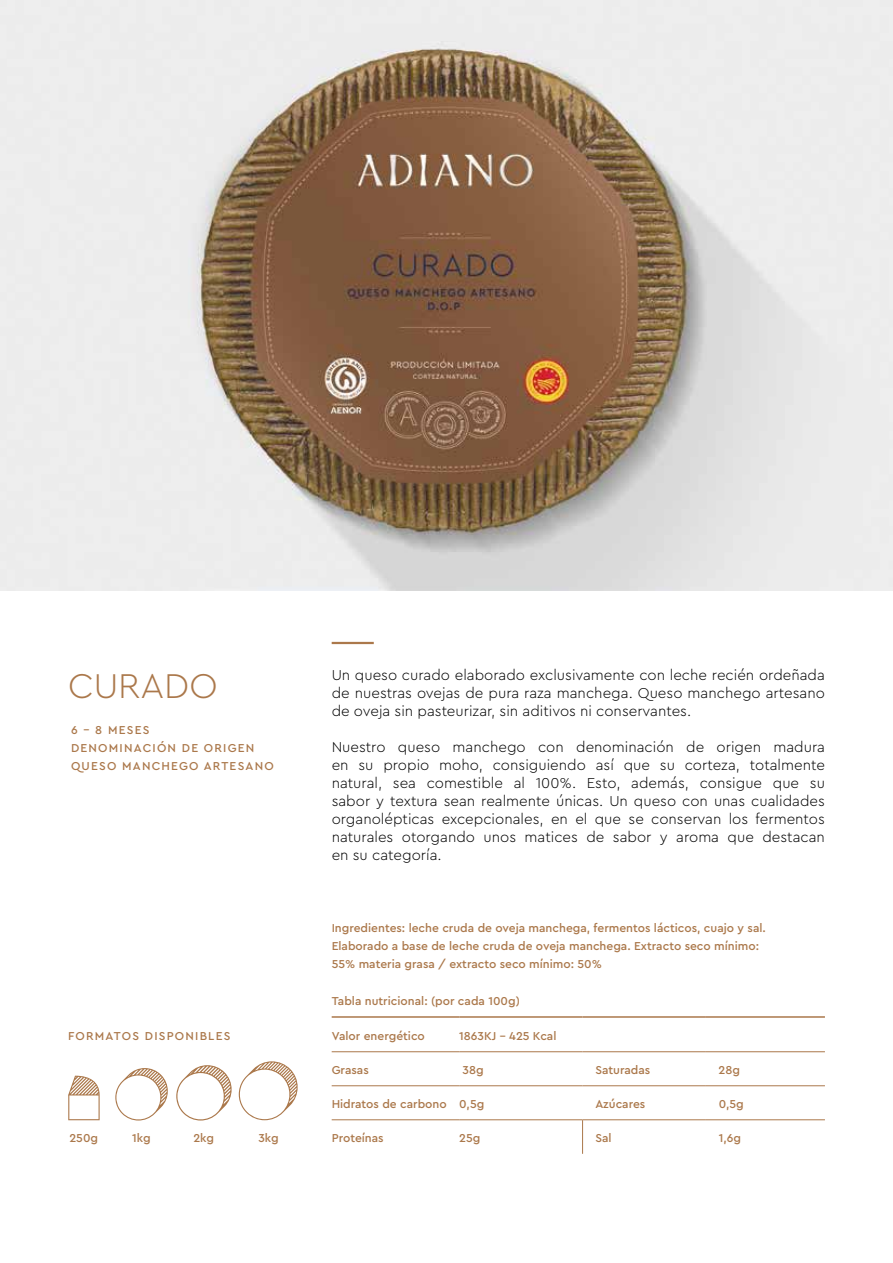
<style>
.page{position:relative;width:893px;height:1263px;background:#fff}
.page>*{position:absolute;margin:0;border:0;box-sizing:border-box;transform-origin:0 0}
.t1{font:300 36px "Cera Pro";color:#ab784b}
.t2{font:300 15px/18px "Cera Pro";color:#000;text-align:justify}
.t3{font:500 12px/18px "Cera Pro";color:#ab784b}
.t4{font:500 12px/18px "Cera Pro";letter-spacing:.1em;color:#ab784b}
</style>
<div class="page">
<svg style="left:115px;top:1068px;width:53px;height:53px"></svg>
<svg style="left:176px;top:1061px;width:122px;height:60px"></svg>
<svg style="left:68px;top:1076px;width:32px;height:44px"></svg>
<img style="left:0;top:0;width:893px;height:590px">
<hr style="left:332px;top:642px;width:42px;height:2px;background:#ab784b">
<hr style="left:332px;top:1051px;width:127px;height:1px;background:#ab784b">
<hr style="left:459px;top:1051px;width:124px;height:1px;background:#ab784b">
<hr style="left:583px;top:1051px;width:123px;height:1px;background:#ab784b">
<hr style="left:706px;top:1051px;width:119px;height:1px;background:#ab784b">
<hr style="left:332px;top:1085px;width:127px;height:1px;background:#ab784b">
<hr style="left:459px;top:1085px;width:124px;height:1px;background:#ab784b">
<hr style="left:583px;top:1085px;width:123px;height:1px;background:#ab784b">
<hr style="left:706px;top:1085px;width:119px;height:1px;background:#ab784b">
<hr style="left:332px;top:1119px;width:127px;height:1px;background:#ab784b">
<hr style="left:459px;top:1119px;width:124px;height:1px;background:#ab784b">
<hr style="left:583px;top:1119px;width:123px;height:1px;background:#ab784b">
<hr style="left:706px;top:1119px;width:119px;height:1px;background:#ab784b">
<hr style="left:332px;top:1016px;width:127px;height:2px;background:#ab784b">
<hr style="left:459px;top:1016px;width:124px;height:2px;background:#ab784b">
<hr style="left:583px;top:1016px;width:123px;height:2px;background:#ab784b">
<hr style="left:706px;top:1016px;width:119px;height:2px;background:#ab784b">
<hr style="left:582px;top:1120px;width:1px;height:34px;background:#ab784b">
<h1 class="t1" style="left:68px;top:662px;width:151px">CURADO</h1>
<p class="t4" style="left:71px;top:720px;width:204px">6 - 8 MESES<br>DENOMINACIÓN DE ORIGEN<br>QUESO MANCHEGO ARTESANO</p>
<p class="t4" style="left:68px;top:1026px;width:164px">FORMATOS DISPONIBLES</p>
<p class="t3" style="left:69px;top:1128px;width:30px">250g</p>
<p class="t3" style="left:132px;top:1128px;width:20px">1kg</p>
<p class="t3" style="left:193px;top:1128px;width:22px">2kg</p>
<p class="t3" style="left:258px;top:1128px;width:22px">3kg</p>
<p class="t2" style="left:332px;top:665px;width:495px">Un queso curado elaborado exclusivamente con leche recién ordeñada de nuestras ovejas de pura raza manchega. Queso manchego artesano de oveja sin pasteurizar, sin aditivos ni conservantes.</p>
<p class="t2" style="left:332px;top:737px;width:495px">Nuestro queso manchego con denominación de origen madura en su propio moho, consiguiendo así que su corteza, totalmente natural, sea comestible al 100%. Esto, además, consigue que su sabor y textura sean realmente únicas. Un queso con unas cualidades organolépticas excepcionales, en el que se conservan los fermentos naturales otorgando unos matices de sabor y aroma que destacan en su categoría.</p>
<p class="t3" style="left:332px;top:918px;width:436px">Ingredientes: leche cruda de oveja manchega, fermentos lácticos, cuajo y sal.<br>Elaborado a base de leche cruda de oveja manchega. Extracto seco mínimo:<br>55% materia grasa / extracto seco mínimo: 50%</p>
<p class="t3" style="left:332px;top:991px;width:190px">Tabla nutricional: (por cada 100g)</p>
<p class="t3" style="left:332px;top:1026px;width:95px">Valor energético</p>
<p class="t3" style="left:459px;top:1026px;width:99px">1863KJ - 425 Kcal</p>
<p class="t3" style="left:332px;top:1060px;width:39px">Grasas</p>
<p class="t3" style="left:463px;top:1060px;width:23px">38g</p>
<p class="t3" style="left:595px;top:1060px;width:57px">Saturadas</p>
<p class="t3" style="left:719px;top:1060px;width:23px">28g</p>
<p class="t3" style="left:332px;top:1094px;width:154px">Hidratos de carbono 0,5g</p>
<p class="t3" style="left:595px;top:1094px;width:52px">Azúcares</p>
<p class="t3" style="left:719px;top:1094px;width:27px">0,5g</p>
<p class="t3" style="left:332px;top:1128px;width:54px">Proteínas</p>
<p class="t3" style="left:459px;top:1128px;width:23px">25g</p>
<p class="t3" style="left:595px;top:1128px;width:18px">Sal</p>
<p class="t3" style="left:719px;top:1128px;width:24px">1,6g</p>
</div>
